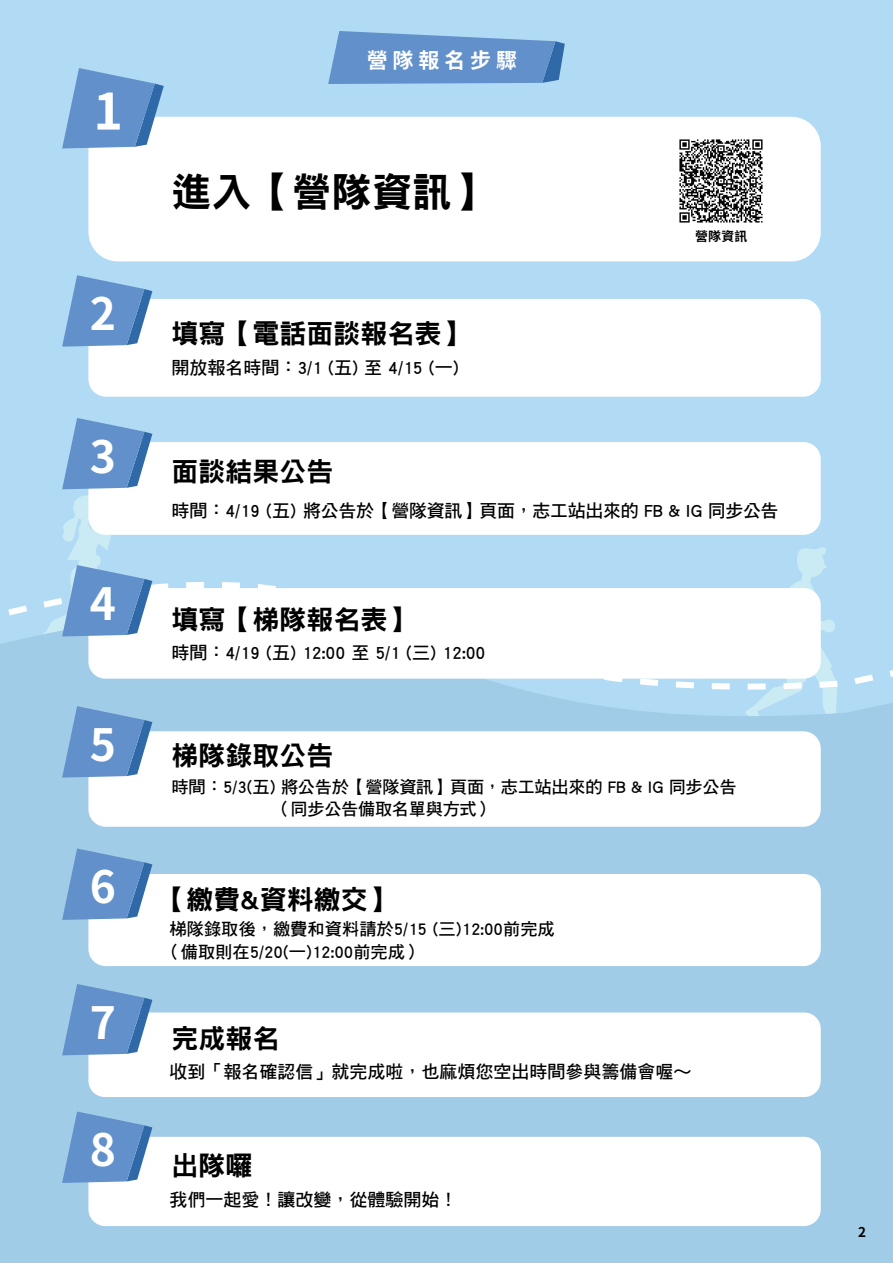
<style>
.page{position:relative;width:893px;height:1263px;background:#b1dbf4}
.page>*{position:absolute;margin:0;border:0;box-sizing:border-box;transform-origin:0 0}
.t1{font:700 50.1px "Noto Sans CJ Ktc";color:#fff}
.t2{font:40.2px "DF Hei Std W9";color:#000}
.t3{font:27px "DF Hei Std W9";color:#000}
.t4{font:700 21px "Noto Sans CJ Ktc";letter-spacing:.23em;color:#fff}
.t5{font:18px "DF Hei Std W7";color:#000}
.t6{font:18px "DF Hei Std W7";letter-spacing:-.02em;color:#000}
.t7{font:17.25px/22px "DF Hei Std W7";letter-spacing:-.02em;color:#000}
.t8{font:17.25px "DF Hei Std W7";color:#000}
.t9{font:700 13.5px "Noto Sans CJ Ktc";color:#000}
.t10{font:700 12.9px "Noto Sans CJ Ktc";color:#000}
</style>
<div class="page">
<div style="left:0;top:644px;width:893px;height:619px;background:#a1cce8"></div>
<svg style="left:2px;top:547px;width:891px;height:330px"></svg>
<div style="left:88px;top:117px;width:733px;height:144px;background:#fff;border-radius:29px"></div>
<div style="left:88px;top:299px;width:733px;height:98px;background:#fff;border-radius:18px"></div>
<svg style="left:62px;top:68px;width:102px;height:80px"></svg>
<svg style="left:62px;top:275px;width:90px;height:72px"></svg>
<div style="left:88px;top:442px;width:733px;height:93px;background:#fff;border-radius:17px"></div>
<div style="left:88px;top:588px;width:733px;height:91px;background:#fff;border-radius:17px"></div>
<svg style="left:24px;top:418px;width:128px;height:253px"></svg>
<div style="left:88px;top:731px;width:733px;height:96px;background:#fff;border-radius:17px"></div>
<svg style="left:62px;top:706px;width:90px;height:72px"></svg>
<div style="left:88px;top:874px;width:733px;height:92px;background:#fff;border-radius:17px"></div>
<svg style="left:62px;top:848px;width:90px;height:72px"></svg>
<div style="left:88px;top:1012px;width:733px;height:85px;background:#fff;border-radius:16px"></div>
<svg style="left:62px;top:984px;width:90px;height:71px"></svg>
<div style="left:88px;top:1137px;width:733px;height:89px;background:#fff;border-radius:17px"></div>
<svg style="left:62px;top:1111px;width:90px;height:72px"></svg>
<img style="left:679px;top:139px;width:84px;height:84px">
<svg style="left:328px;top:31px;width:237px;height:53px;background:#6b99cf"></svg>
<h1 class="t1" style="left:93px;top:83px;width:31px">1</h1>
<p class="t4" style="left:367px;top:49px;width:152px">營隊報名步驟</p>
<h2 class="t2" style="left:171px;top:169px;width:323px">進入【營隊資訊】</h2>
<h3 class="t3" style="left:90px;top:319px;width:380px"><sup>2</sup> 填寫【電話面談報名表】</h3>
<p class="t5" style="left:171px;top:358px;width:289px">開放報名時間：3/1 (五) 至 4/15 (一)</p>
<p class="t10" style="left:695px;top:229px;width:54px">營隊資訊</p>
<h3 class="t3" style="left:90px;top:457px;width:245px"><sup>3</sup> 面談結果公告</h3>
<p class="t6" style="left:171px;top:501px;width:609px">時間：4/19 (五) 將公告於【營隊資訊】頁面，志工站出來的 FB &amp; IG 同步公告</p>
<h3 class="t3" style="left:90px;top:604px;width:326px"><sup>4</sup> 填寫【梯隊報名表】</h3>
<p class="t5" style="left:171px;top:643px;width:316px">時間：4/19 (五) 12:00 至 5/1 (三) 12:00</p>
<h3 class="t3" style="left:90px;top:741px;width:245px"><sup>5</sup> 梯隊錄取公告</h3>
<p class="t7" style="left:274px;top:775px;width:464px;text-indent:-102px">時間：5/3(五) 將公告於【營隊資訊】頁面，志工站出來的 FB &amp; IG 同步公告（同步公告備取名單與方式）</p>
<h3 class="t3" style="left:90px;top:884px;width:306px"><sup>6</sup> 【繳費&amp;資料繳交】</h3>
<p class="t8" style="left:170px;top:919px;width:387px">梯隊錄取後，繳費和資料請於5/15 (三)12:00前完成</p>
<p class="t8" style="left:164px;top:942px;width:260px">（備取則在5/20(一)12:00前完成）</p>
<h3 class="t3" style="left:90px;top:1024px;width:191px"><sup>7</sup> 完成報名</h3>
<p class="t5" style="left:170px;top:1062px;width:524px">收到「報名確認信」就完成啦，也麻煩您空出時間參與籌備會喔～</p>
<h3 class="t3" style="left:90px;top:1151px;width:164px"><sup>8</sup> 出隊囉</h3>
<p class="t5" style="left:170px;top:1189px;width:290px">我們一起愛！讓改變，從體驗開始！</p>
<p class="t9" style="left:858px;top:1224px;width:9px">2</p>
</div>
